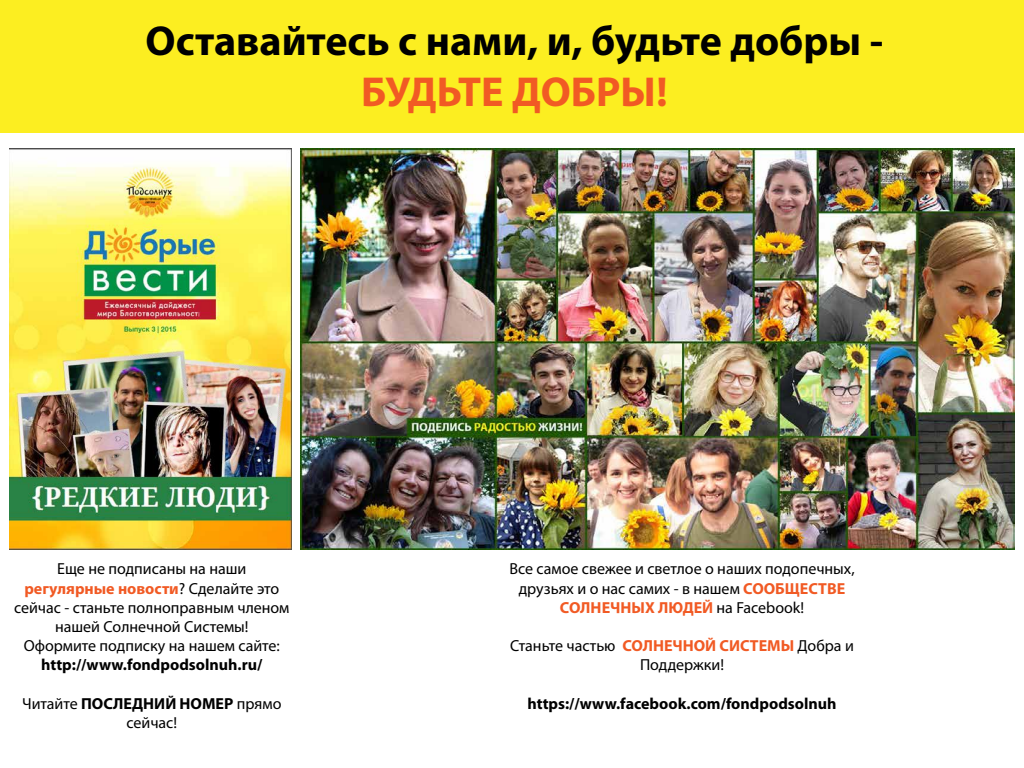
<style>
.page{position:relative;width:1024px;height:768px;background:#fff}
.page>*{position:absolute;margin:0;border:0;box-sizing:border-box;transform-origin:0 0}
.t1{font:700 42px "Myriad Pro";color:#000}
.t2{font:700 42px "Myriad Pro";color:#f15a24}
.t3{font:16px/19.2px "Myriad Pro";color:#000;text-align:center}
.t4{font:700 16px "Myriad Pro";color:#000}
.s1{font-weight:700;color:#f15a24}
.s2{font-weight:700}
</style>
<div class="page">
<div style="left:0;top:0;width:1024px;height:133px;background:#fcee21"></div>
<img style="left:9px;top:148px;width:283px;height:401px">
<img style="left:301px;top:148px;width:714px;height:401px">
<h1 class="t1" style="left:146px;top:14px;width:739px">Оставайтесь с нами, и, будьте добры -</h1>
<h1 class="t2" style="left:361px;top:64px;width:308px">БУДЬТЕ ДОБРЫ!</h1>
<p class="t3" style="left:14px;top:559px;width:277px">Еще не подписаны на наши <span class="s1">регулярные новости</span>? Сделайте это сейчас - станьте полноправным членом нашей Солнечной Системы!<br>Оформите подписку на нашем сайте:</p>
<p class="t4" style="left:41px;top:655px;width:223px">http://www.fondpodsolnuh.ru/</p>
<p class="t3" style="left:22px;top:694px;width:261px">Читайте <span class="s2">ПОСЛЕДНИЙ НОМЕР</span> прямо сейчас!</p>
<p class="t3" style="left:509px;top:559px;width:347px">Все самое свежее и светлое о наших подопечных, друзьях и о нас самих - в нашем <span class="s1">СООБЩЕСТВЕ<br>СОЛНЕЧНЫХ ЛЮДЕЙ</span> на Facebook!</p>
<p class="t3" style="left:510px;top:636px;width:345px">Станьте частью <span class="s1">СОЛНЕЧНОЙ СИСТЕМЫ</span> Добра и<br>Поддержки!</p>
<p class="t4" style="left:528px;top:693px;width:310px">https://www.facebook.com/fondpodsolnuh</p>
</div>
